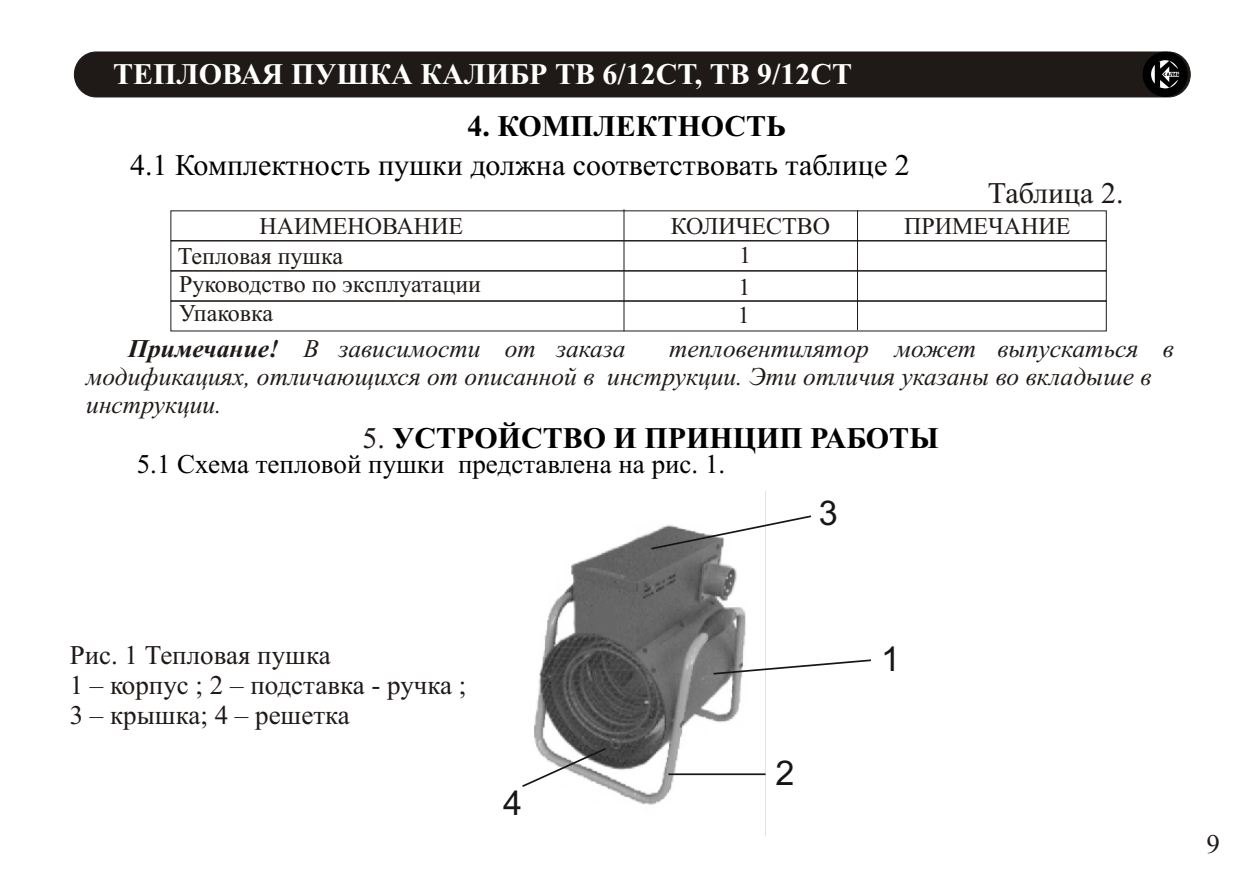
<style>
.page{position:relative;width:1257px;height:891px;background:#fff}
.page>*{position:absolute;margin:0;border:0;box-sizing:border-box;transform-origin:0 0}
.t1{font:34.2px "Arial";color:#151616}
.t2{font:30px "Times New Roman";color:#000}
.t3{font:700 30px "Times New Roman";color:#000}
.t4{font:700 30px "Times New Roman";color:#fff}
.t5{font:30px "Times New Roman";color:#1f1a17}
.t6{font:27px/30px "Times New Roman";color:#1f1a17}
.t7{font:27px "Times New Roman";color:#000}
.t8{font:italic 25.5px/28.2px "Times New Roman";color:#1f1a17}
.t9{font:24px/28.8px "Times New Roman";color:#1f1a17}
.s1{font-weight:700}
.s2{font-weight:400;color:#1f1a17}
</style>
<div class="page">
<div style="left:171px;top:211px;width:936px;height:30px;border:1px solid #1f1a17"></div>
<div style="left:171px;top:241px;width:936px;height:30px;border:1px solid #1f1a17"></div>
<div style="left:171px;top:271px;width:936px;height:30px;border:1px solid #1f1a17"></div>
<div style="left:171px;top:301px;width:936px;height:30px;border:1px solid #1f1a17"></div>
<svg style="left:623px;top:209px;width:2px;height:123px"></svg>
<svg style="left:857px;top:210px;width:1px;height:121px"></svg>
<img style="left:534px;top:492px;width:232px;height:344px">
<hr style="left:668px;top:773px;width:98px;height:2px;background:#151616">
<svg style="left:522px;top:740px;width:86px;height:49px"></svg>
<svg style="left:712px;top:658px;width:159px;height:18px"></svg>
<div style="left:74px;top:52px;width:1117px;height:45px;background:#1f1a17;border:1px solid #1f1a17;border-radius:22px"></div>
<div style="left:1143px;top:52px;width:45px;height:45px;border:9px solid #000;border-radius:50%"></div>
<svg style="left:1153px;top:61px;width:29px;height:27px"></svg>
<svg style="left:534px;top:514px;width:277px;height:136px"></svg>
<p class="t4" style="left:113px;top:64px;width:741px">ТЕПЛОВАЯ ПУШКА КАЛИБР ТВ 6/12СТ, ТВ 9/12СТ</p>
<p class="t3" style="left:467px;top:116px;width:320px">4. КОМПЛЕКТНОСТЬ</p>
<p class="t2" style="left:130px;top:154px;width:781px">4.1 Комплектность пушки должна соответствовать таблице 2</p>
<p class="t9" style="left:260px;top:213px;width:205px">НАИМЕНОВАНИЕ</p>
<p class="t9" style="left:671px;top:213px;width:161px">КОЛИЧЕСТВО</p>
<p class="t9" style="left:904px;top:214px;width:168px">ПРИМЕЧАНИЕ</p>
<p class="t9" style="left:178px;top:243px;width:305px">Тепловая пушка<br>Руководство по эксплуатации<br>Упаковка</p>
<p class="t9" style="left:738px;top:242px;width:14px;line-height:31.2px">1<br>1</p>
<p class="t5" style="left:988px;top:182px;width:137px">Таблица 2.</p>
<p class="t9" style="left:738px;top:303px;width:13px">1</p>
<p class="t8" style="left:128px;top:337px;width:499px"><span class="s1">Примечание!</span> В зависимости от заказа</p>
<p class="t8" style="left:86px;top:337px;width:1089px;text-indent:583px">тепловентилятор может выпускаться в модификациях, отличающихся от описанной в инструкции. Эти отличия указаны во вкладыше в инструкции.</p>
<p class="t3" style="left:363px;top:428px;width:578px"><span class="s2">5.</span> УСТРОЙСТВО И ПРИНЦИП РАБОТЫ</p>
<p class="t7" style="left:137px;top:454px;width:590px">5.1 Схема тепловой пушки представлена на рис. 1.</p>
<h1 class="t1" style="left:819px;top:500px;width:21px">3</h1>
<p class="t6" style="left:70px;top:643px;width:398px">Рис. 1 Тепловая пушка<br>1 – корпус ; 2 – подставка - ручка ;<br>3 – крышка; 4 – решетка</p>
<h1 class="t1" style="left:503px;top:790px;width:21px">4</h1>
<h1 class="t1" style="left:775px;top:760px;width:21px">2</h1>
<h1 class="t1" style="left:881px;top:647px;width:21px">1</h1>
<p class="t6" style="left:1207px;top:832px;width:15px">9</p>
</div>
